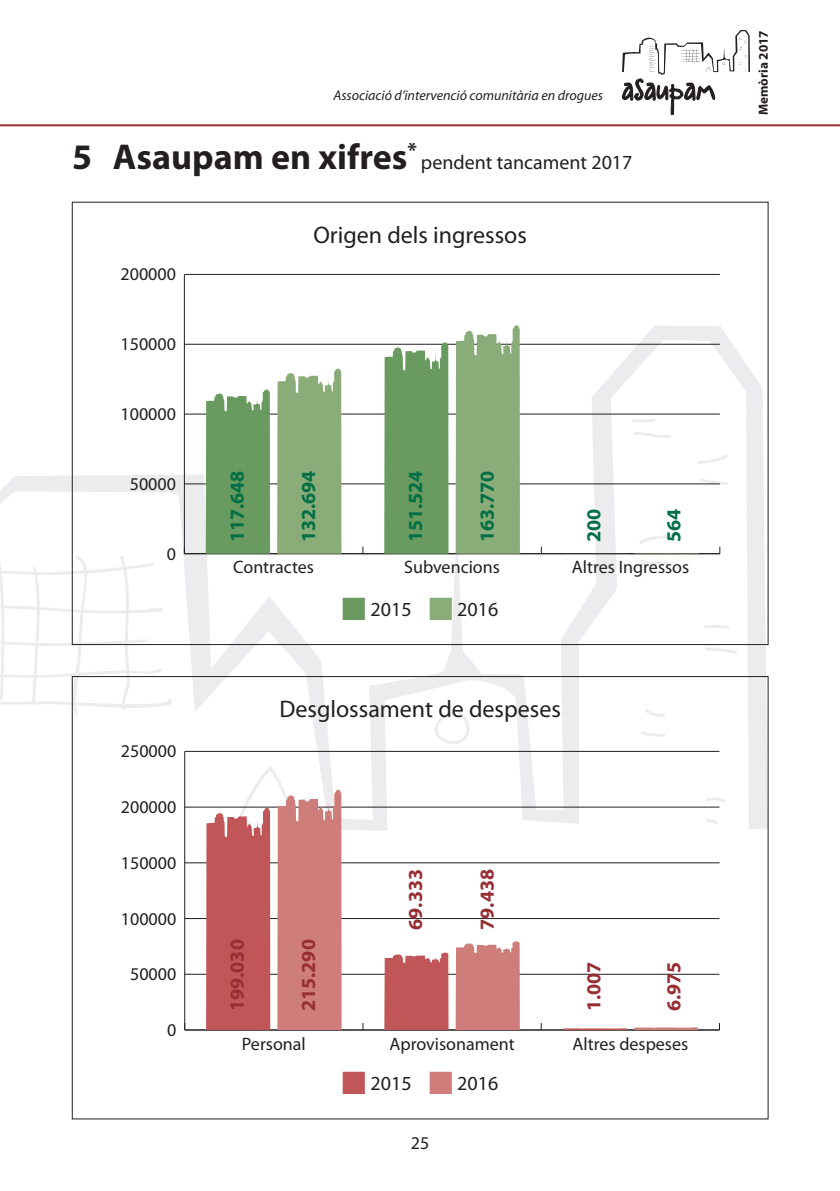
<style>
.page{position:relative;width:840px;height:1191px;background:#fff}
.page>*{position:absolute;margin:0;border:0;box-sizing:border-box;transform-origin:0 0}
.t1{font:700 36px "Myriad Pro";color:#231f20}
.t2{font:24px "Myriad Pro";color:#231f20}
.t3{font:20px "Myriad Pro";color:#231f20}
.t4{font:700 20px "Myriad Pro";color:#962e33}
.t5{font:700 20px "Myriad Pro";color:#016f45}
.t6{font:18px "Myriad Pro";color:#231f20}
.t7{font:italic 14px "Myriad Pro";color:#231f20}
.t8{font:700 13.2px "Myriad Pro";color:#231f20}
</style>
<div class="page">
<svg style="left:0;top:325px;width:767px;height:540px"></svg>
<svg style="left:621px;top:30px;width:128px;height:85px"></svg>
<hr style="left:0;top:124px;width:839px;height:2px;background:#962e33">
<hr style="left:184px;top:274px;width:1px;height:280px;background:#231f20">
<hr style="left:184px;top:553px;width:535px;height:1px;background:#231f20">
<hr style="left:184px;top:483px;width:535px;height:1px;background:#231f20">
<hr style="left:184px;top:414px;width:535px;height:1px;background:#231f20">
<hr style="left:184px;top:344px;width:535px;height:1px;background:#231f20">
<hr style="left:184px;top:274px;width:535px;height:1px;background:#231f20">
<svg style="left:277px;top:369px;width:64px;height:185px;background:#90b181"></svg>
<svg style="left:455px;top:325px;width:64px;height:229px;background:#90b182"></svg>
<svg style="left:633px;top:553px;width:65px;height:14px"></svg>
<svg style="left:206px;top:390px;width:64px;height:164px;background:#719f67"></svg>
<svg style="left:384px;top:342px;width:64px;height:212px;background:#719f68"></svg>
<svg style="left:562px;top:553px;width:64px;height:1px"></svg>
<hr style="left:184px;top:751px;width:1px;height:279px;background:#231f20">
<hr style="left:185px;top:1029px;width:534px;height:1px;background:#231f20">
<hr style="left:185px;top:974px;width:534px;height:1px;background:#231f20">
<hr style="left:185px;top:918px;width:534px;height:1px;background:#231f20">
<hr style="left:185px;top:862px;width:534px;height:1px;background:#231f20">
<hr style="left:185px;top:806px;width:534px;height:1px;background:#231f20">
<hr style="left:185px;top:751px;width:534px;height:1px;background:#231f20">
<svg style="left:455px;top:941px;width:64px;height:89px;background:#d18683"></svg>
<svg style="left:633px;top:1027px;width:64px;height:3px"></svg>
<svg style="left:206px;top:766px;width:135px;height:264px"></svg>
<svg style="left:384px;top:952px;width:64px;height:78px;background:#c46262"></svg>
<svg style="left:562px;top:1028px;width:64px;height:2px"></svg>
<svg style="left:343px;top:597px;width:22px;height:23px"></svg>
<svg style="left:429px;top:597px;width:22px;height:23px"></svg>
<p class="t7" style="left:333px;top:90px;width:271px">Associació d’intervenció comunitària en drogues</p>
<h1 class="t1" style="left:72px;top:143px;width:346px">5 Asaupam en xifres<sup>*</sup></h1>
<p class="t3" style="left:421px;top:154px;width:213px">pendent tancament 2017</p>
<p class="t6" style="left:120px;top:267px;width:57px">200000</p>
<p class="t6" style="left:120px;top:337px;width:57px">150000</p>
<p class="t6" style="left:120px;top:407px;width:57px">100000</p>
<p class="t6" style="left:130px;top:477px;width:48px">50000</p>
<p class="t6" style="left:167px;top:547px;width:11px">0</p>
<p class="t6" style="left:121px;top:744px;width:57px">250000</p>
<p class="t6" style="left:121px;top:800px;width:57px">200000</p>
<p class="t6" style="left:121px;top:856px;width:57px">150000</p>
<p class="t6" style="left:121px;top:911px;width:57px">100000</p>
<p class="t6" style="left:130px;top:967px;width:48px">50000</p>
<p class="t6" style="left:167px;top:1023px;width:11px">0</p>
<h2 class="t2" style="left:313px;top:226px;width:215px">Origen dels ingressos</h2>
<p class="t5" style="left:229px;top:542px;width:73px;rotate:-90deg">117.648</p>
<p class="t5" style="left:301px;top:542px;width:73px;rotate:-90deg">132.694</p>
<p class="t5" style="left:408px;top:542px;width:73px;rotate:-90deg">151.524</p>
<p class="t5" style="left:479px;top:542px;width:73px;rotate:-90deg">163.770</p>
<p class="t5" style="left:586px;top:542px;width:35px;rotate:-90deg">200</p>
<p class="t5" style="left:665px;top:542px;width:35px;rotate:-90deg">564</p>
<p class="t6" style="left:233px;top:560px;width:82px">Contractes</p>
<p class="t6" style="left:404px;top:560px;width:97px">Subvencions</p>
<p class="t6" style="left:571px;top:560px;width:119px">Altres Ingressos</p>
<p class="t3" style="left:370px;top:601px;width:43px">2015</p>
<p class="t3" style="left:457px;top:601px;width:43px">2016</p>
<h2 class="t2" style="left:279px;top:700px;width:283px">Desglossament de despeses</h2>
<p class="t4" style="left:229px;top:1011px;width:73px;rotate:-90deg">199.030</p>
<p class="t4" style="left:301px;top:1011px;width:73px;rotate:-90deg">215.290</p>
<p class="t4" style="left:408px;top:929px;width:62px;rotate:-90deg">69.333</p>
<p class="t4" style="left:479px;top:929px;width:62px;rotate:-90deg">79.438</p>
<p class="t4" style="left:586px;top:1011px;width:51px;rotate:-90deg">1.007</p>
<p class="t4" style="left:665px;top:1011px;width:51px;rotate:-90deg">6.975</p>
<p class="t6" style="left:242px;top:1036px;width:65px">Personal</p>
<p class="t6" style="left:389px;top:1036px;width:127px">Aprovisonament</p>
<p class="t6" style="left:572px;top:1036px;width:117px">Altres despeses</p>
<p class="t3" style="left:370px;top:1076px;width:43px">2015</p>
<p class="t3" style="left:457px;top:1076px;width:43px">2016</p>
<p class="t6" style="left:410px;top:1136px;width:20px">25</p>
<p class="t8" style="left:758px;top:115px;width:86px;rotate:-90deg">Memòria 2017</p>
</div>
